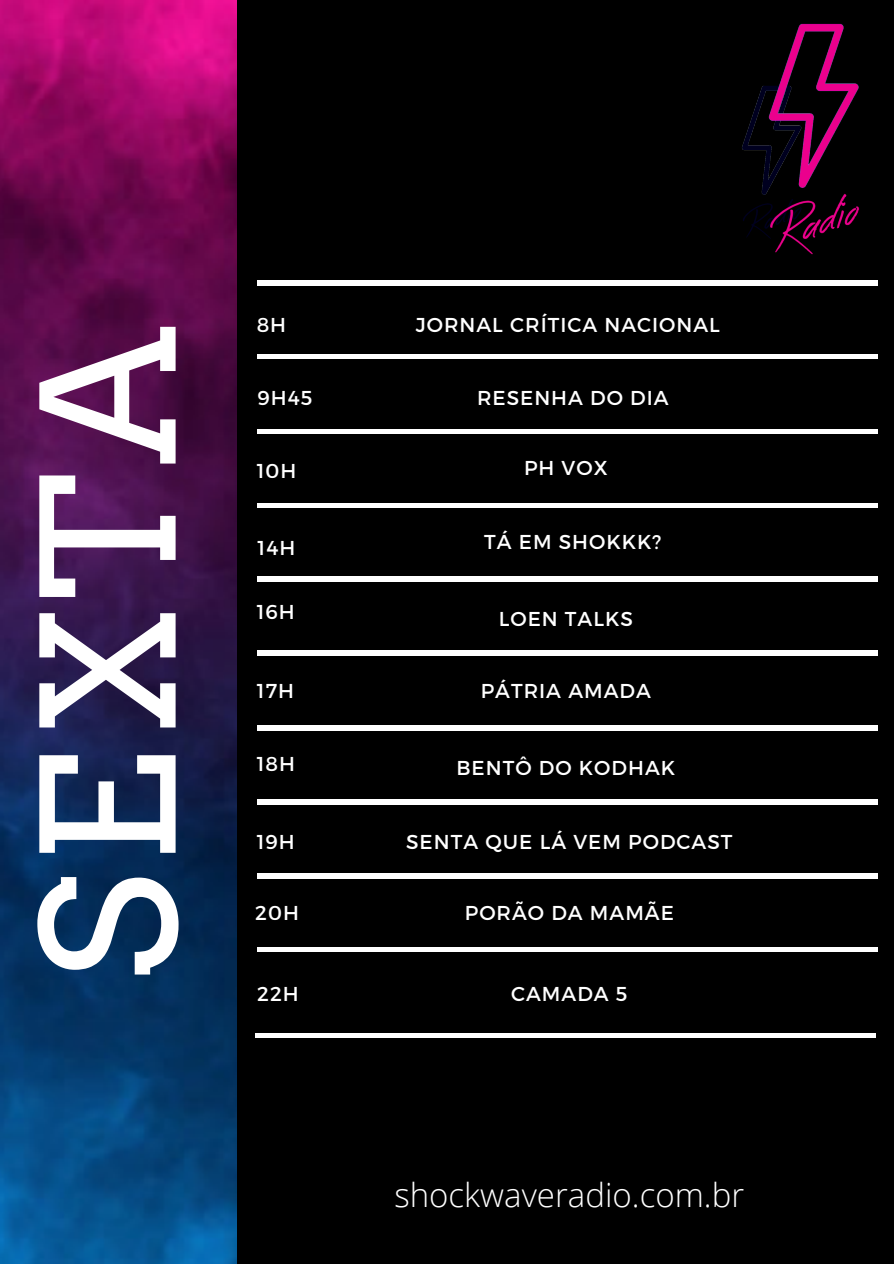
<style>
.page{position:relative;width:894px;height:1264px;background:#fff}
.page>*{position:absolute;margin:0;border:0;box-sizing:border-box;transform-origin:0 0}
.t1{font:183.9px "Arvo";letter-spacing:.04em;color:#fff}
.t2{font:300 33px "Open Sans";color:#fff}
.t3{font:20.1px "Montserrat";letter-spacing:.05em;color:#fff}
</style>
<div class="page">
<div style="left:0;top:0;width:893px;height:1263px;background:#000"></div>
<img style="left:0;top:0;width:237px;height:1263px">
<div style="left:257px;top:280px;width:620px;height:5px;background:#fff"></div>
<div style="left:257px;top:354px;width:620px;height:5px;background:#fff"></div>
<div style="left:257px;top:429px;width:620px;height:5px;background:#fff"></div>
<hr style="left:257px;top:503px;width:620px;height:4px;background:#fff">
<div style="left:257px;top:873px;width:620px;height:5px;background:#fff"></div>
<hr style="left:257px;top:947px;width:620px;height:4px;background:#fff">
<hr style="left:257px;top:577px;width:620px;height:4px;background:#fff">
<div style="left:257px;top:650px;width:620px;height:5px;background:#fff"></div>
<hr style="left:257px;top:726px;width:620px;height:4px;background:#fff">
<div style="left:257px;top:799px;width:620px;height:5px;background:#fff"></div>
<img style="left:742px;top:99px;width:16px;height:139px">
<img style="left:758px;top:23px;width:119px;height:263px">
<hr style="left:255px;top:1033px;width:620px;height:4px;background:#fff">
<p class="t1" style="left:-1px;top:981px;width:657px;rotate:-90deg">SEXTA</p>
<p class="t3" style="left:256px;top:312px;width:31px">8H</p>
<p class="t3" style="left:257px;top:385px;width:56px">9H45</p>
<p class="t3" style="left:256px;top:457px;width:41px">10H</p>
<p class="t3" style="left:257px;top:535px;width:39px">14H</p>
<p class="t3" style="left:256px;top:598px;width:39px">16H</p>
<p class="t3" style="left:257px;top:678px;width:39px">17H</p>
<p class="t3" style="left:257px;top:750px;width:40px">18H</p>
<p class="t3" style="left:256px;top:828px;width:40px">19H</p>
<p class="t3" style="left:255px;top:899px;width:45px">20H</p>
<p class="t3" style="left:257px;top:980px;width:43px">22H</p>
<p class="t3" style="left:415px;top:312px;width:305px">JORNAL CRÍTICA NACIONAL</p>
<p class="t3" style="left:477px;top:385px;width:193px">RESENHA DO DIA</p>
<p class="t3" style="left:524px;top:454px;width:85px">PH VOX</p>
<p class="t3" style="left:484px;top:528px;width:179px">TÁ EM SHOKKK?</p>
<p class="t3" style="left:498px;top:605px;width:136px">LOEN TALKS</p>
<p class="t3" style="left:480px;top:677px;width:172px">PÁTRIA AMADA</p>
<p class="t3" style="left:456px;top:755px;width:220px">BENTÔ DO KODHAK</p>
<p class="t3" style="left:406px;top:828px;width:328px">SENTA QUE LÁ VEM PODCAST</p>
<p class="t3" style="left:464px;top:900px;width:210px">PORÃO DA MAMÃE</p>
<p class="t3" style="left:511px;top:980px;width:118px">CAMADA 5</p>
<p class="t2" style="left:394px;top:1171px;width:351px">shockwaveradio.com.br</p>
</div>
